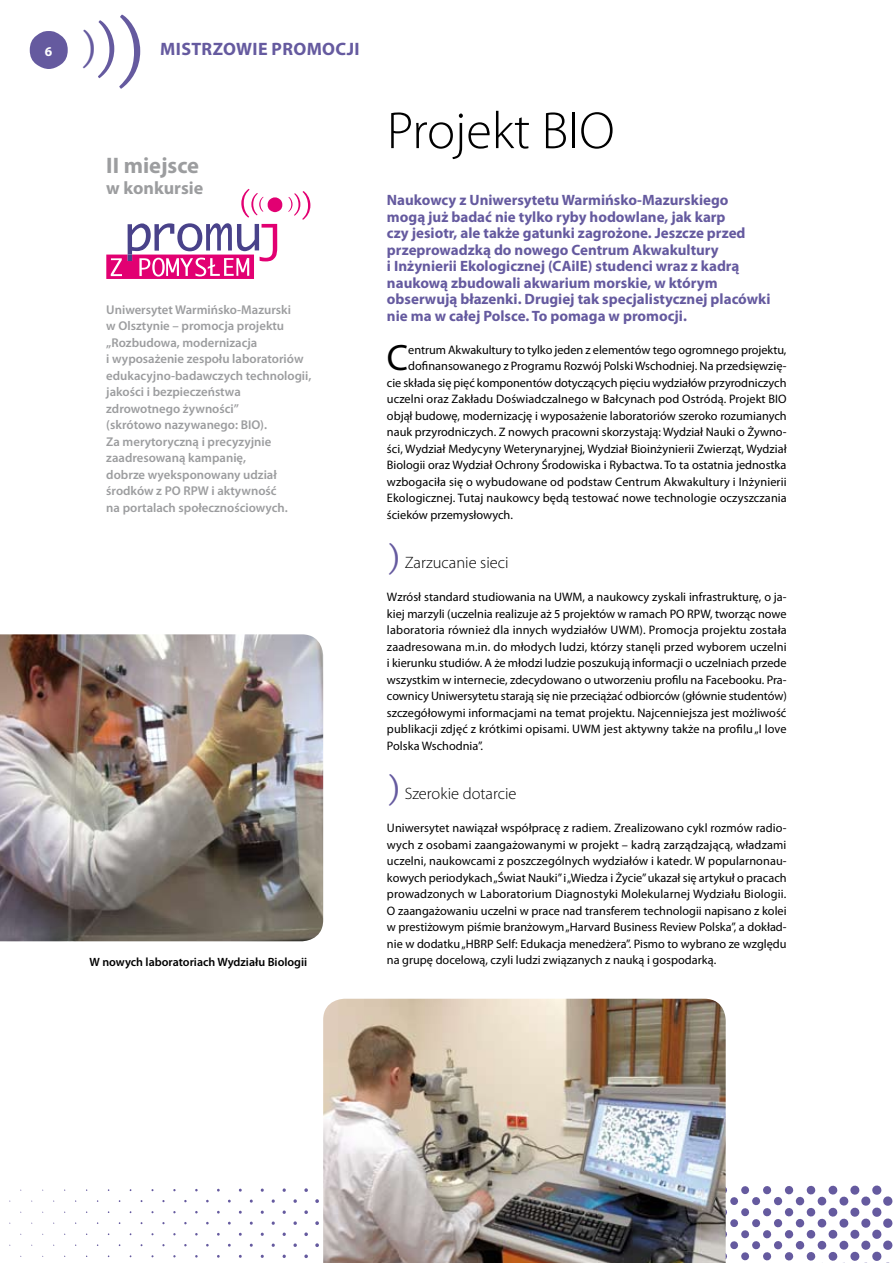
<style>
.page{position:relative;width:893px;height:1263px;background:#fff}
.page>*{position:absolute;margin:0;border:0;box-sizing:border-box;transform-origin:0 0}
.t1{font:300 52.5px "Myriad Pro";color:#000}
.t2{font:40.05px "Arno Pro Caption";color:#655a9f}
.t3{font:36.75px "Myriad Pro";color:#000}
.t4{font:700 22.5px "Myriad Pro";color:#9c9d9f}
.t5{font:700 18px "Myriad Pro";letter-spacing:.02em;color:#655a9f}
.t6{font:700 18px "Myriad Pro";color:#9c9d9f}
.t7{font:300 16.5px "Myriad Pro";color:#000}
.t8{font:700 15px/16.5px "Myriad Pro";color:#655a9f}
.t9{font:700 13.5px "Myriad Pro";color:#fff}
.t10{font:600 12.75px/16.5px "Myriad Pro";color:#9c9d9f}
.t11{font:12.3px/16.5px "Myriad Pro";color:#000;text-align:justify}
.t12{font:600 12px "Myriad Pro";color:#000}
.s1{font-size:59.85px}
.s2{font-size:76.65px}
.s3{font-family:"Arno Pro Caption";font-weight:400;font-size:33px;color:#655a9f}
</style>
<div class="page">
<svg style="left:30px;top:31px;width:38px;height:38px"></svg>
<img style="left:0;top:634px;width:323px;height:307px">
<svg style="left:106px;top:189px;width:176px;height:90px"></svg>
<svg style="left:288px;top:191px;width:22px;height:29px"></svg>
<svg style="left:162px;top:1201px;width:3px;height:46px"></svg>
<svg style="left:184px;top:1201px;width:3px;height:46px"></svg>
<svg style="left:206px;top:1201px;width:3px;height:46px"></svg>
<svg style="left:228px;top:1201px;width:3px;height:46px"></svg>
<svg style="left:250px;top:1201px;width:3px;height:46px"></svg>
<svg style="left:272px;top:1201px;width:3px;height:46px"></svg>
<svg style="left:293px;top:1201px;width:4px;height:46px"></svg>
<svg style="left:315px;top:1201px;width:4px;height:46px"></svg>
<svg style="left:151px;top:1190px;width:3px;height:68px"></svg>
<svg style="left:173px;top:1190px;width:3px;height:68px"></svg>
<svg style="left:195px;top:1190px;width:3px;height:68px"></svg>
<svg style="left:217px;top:1190px;width:3px;height:68px"></svg>
<svg style="left:239px;top:1190px;width:3px;height:68px"></svg>
<svg style="left:261px;top:1190px;width:3px;height:68px"></svg>
<svg style="left:282px;top:1190px;width:4px;height:68px"></svg>
<svg style="left:304px;top:1190px;width:4px;height:68px"></svg>
<svg style="left:726px;top:1190px;width:167px;height:73px"></svg>
<img style="left:323px;top:999px;width:403px;height:264px">
<p class="t9" style="left:45px;top:42px;width:9px">6</p>
<h2 class="t2" style="left:147px;top:74px;width:69px;rotate:-180deg">(<span class="s1">(</span><span class="s2">(</span></h2>
<h3 class="t5" style="left:160px;top:37px;width:201px">Mistrzowie promocji</h3>
<h3 class="t4" style="left:106px;top:150px;width:94px">II miejsce</h3>
<h3 class="t6" style="left:106px;top:176px;width:99px">w konkursie</h3>
<p class="t10" style="left:106px;top:301px;width:207px">Uniwersytet Warmińsko-Mazurski<br>w Olsztynie – promocja projektu „Rozbudowa, modernizacja<br>i wyposażenie zespołu laboratoriów edukacyjno-badawczych technologii, jakości i bezpieczeństwa zdrowotnego żywności”<br>(skrótowo nazywanego: BIO).<br>Za merytoryczną i precyzyjnie zaadresowaną kampanię,<br>dobrze wyeksponowany udział środków z PO RPW i aktywność<br>na portalach społecznościowych.</p>
<h1 class="t1" style="left:387px;top:102px;width:229px">Projekt BIO</h1>
<p class="t8" style="left:387px;top:192px;width:385px">Naukowcy z Uniwersytetu Warmińsko-Mazurskiego mogą już badać nie tylko ryby hodowlane, jak karp<br>czy jesiotr, ale także gatunki zagrożone. Jeszcze przed przeprowadzką do nowego Centrum Akwakultury<br>i Inżynierii Ekologicznej (CAiIE) studenci wraz z kadrą naukową zbudowali akwarium morskie, w którym obserwują błazenki. Drugiej tak specjalistycznej placówki nie ma w całej Polsce. To pomaga w promocji.</p>
<h3 class="t3" style="left:387px;top:335px;width:23px">C</h3>
<p class="t11" style="left:408px;top:341px;width:380px">entrum Akwakultury to tylko jeden z elementów tego ogromnego projektu,</p>
<p class="t11" style="left:408px;top:358px;width:380px">dofinansowanego z Programu Rozwój Polski Wschodniej. Na przedsięwzię-</p>
<p class="t11" style="left:387px;top:374px;width:401px">cie składa się pięć komponentów dotyczących pięciu wydziałów przyrodniczych</p>
<p class="t11" style="left:387px;top:391px;width:401px">uczelni oraz Zakładu Doświadczalnego w Bałcynach pod Ostródą. Projekt BIO</p>
<p class="t11" style="left:387px;top:407px;width:401px">objął budowę, modernizację i wyposażenie laboratoriów szeroko rozumianych</p>
<p class="t11" style="left:387px;top:424px;width:401px">nauk przyrodniczych. Z nowych pracowni skorzystają: Wydział Nauki o Żywno-</p>
<p class="t11" style="left:387px;top:440px;width:401px">ści, Wydział Medycyny Weterynaryjnej, Wydział Bioinżynierii Zwierząt, Wydział</p>
<p class="t11" style="left:387px;top:457px;width:401px">Biologii oraz Wydział Ochrony Środowiska i Rybactwa. To ta ostatnia jednostka</p>
<p class="t11" style="left:387px;top:473px;width:401px">wzbogaciła się o wybudowane od podstaw Centrum Akwakultury i Inżynierii</p>
<p class="t11" style="left:387px;top:490px;width:401px">Ekologicznej. Tutaj naukowcy będą testować nowe technologie oczyszczania</p>
<p class="t11" style="left:387px;top:506px;width:128px">ścieków przemysłowych.</p>
<h3 class="t7" style="left:387px;top:554px;width:123px"><span class="s3">)</span> Zarzucanie sieci</h3>
<p class="t11" style="left:387px;top:589px;width:401px">Wzrósł standard studiowania na UWM, a naukowcy zyskali infrastrukturę, o ja&shy;kiej marzyli (uczelnia realizuje aż 5 projektów w ramach PO RPW, tworząc nowe laboratoria również dla innych wydziałów UWM). Promocja projektu została zaadresowana m.in. do młodych ludzi, którzy stanęli przed wyborem uczelni i kierunku studiów. A że młodzi ludzie poszukują informacji o uczelniach przede wszystkim w internecie, zdecydowano o utworzeniu profilu na Facebooku. Pra&shy;cownicy Uniwersytetu starają się nie przeciążać odbiorców (głównie studentów) szczegółowymi informacjami na temat projektu. Najcenniejsza jest możliwość publikacji zdjęć z krótkimi opisami. UWM jest aktywny także na profilu „I love Polska Wschodnia”.</p>
<h3 class="t7" style="left:387px;top:785px;width:131px"><span class="s3">)</span> Szerokie dotarcie</h3>
<p class="t11" style="left:387px;top:820px;width:401px">Uniwersytet nawiązał współpracę z radiem. Zrealizowano cykl rozmów radio&shy;wych z osobami zaangażowanymi w projekt – kadrą zarządzającą, władzami uczelni, naukowcami z poszczególnych wydziałów i katedr. W popularnonau&shy;kowych periodykach „Świat Nauki” i„Wiedza i Życie” ukazał się artykuł o pracach prowadzonych w Laboratorium Diagnostyki Molekularnej Wydziału Biologii.<br>O zaangażowaniu uczelni w prace nad transferem technologii napisano z kolei w prestiżowym piśmie branżowym „Harvard Business Review Polska”, a dokład&shy;nie w dodatku „HBRP Self: Edukacja menedżera”. Pismo to wybrano ze względu</p>
<p class="t12" style="left:89px;top:955px;width:219px">W nowych laboratoriach Wydziału Biologii</p>
<p class="t11" style="left:387px;top:952px;width:331px">na grupę docelową, czyli ludzi związanych z nauką i gospodarką.</p>
</div>
